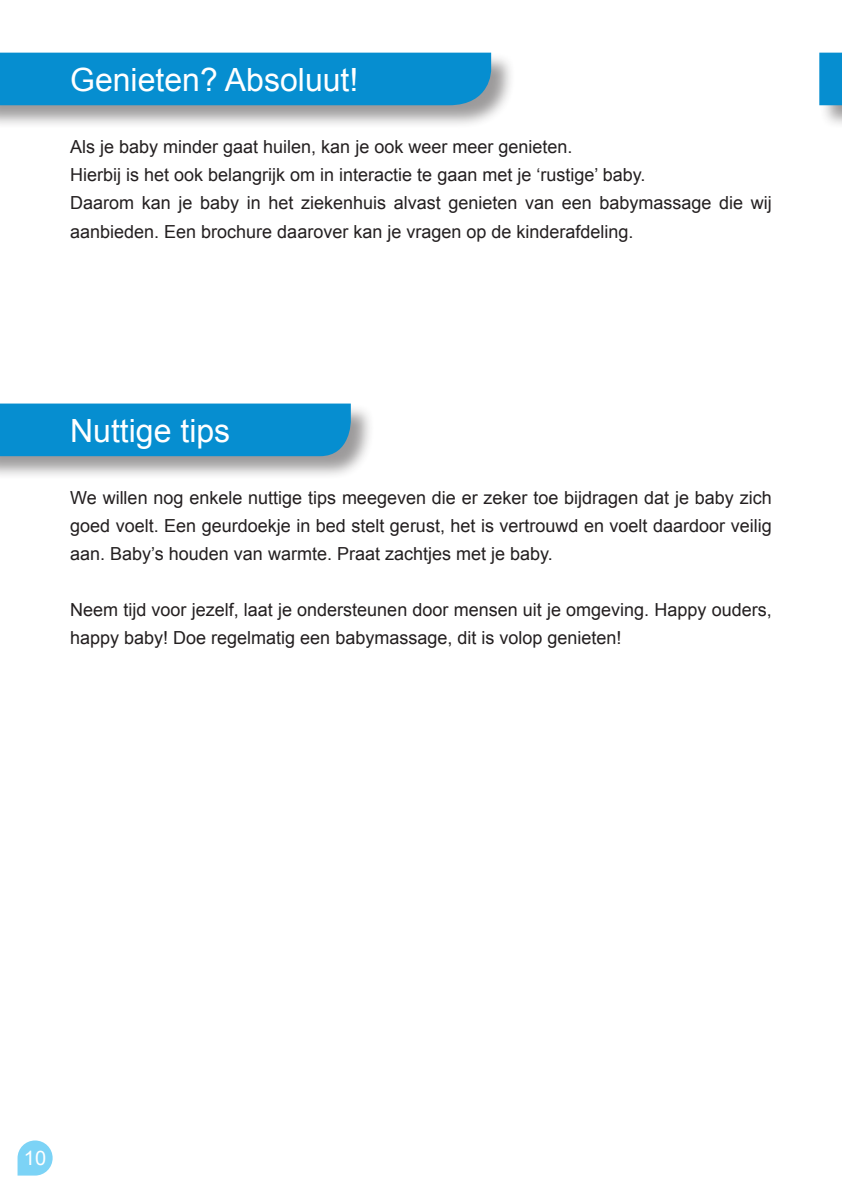
<style>
.page{position:relative;width:842px;height:1191px;background:#fff}
.page>*{position:absolute;margin:0;border:0;box-sizing:border-box;transform-origin:0 0}
._2_1_Titel_balk{font:32px "Arial";color:#fff}
.t1{font:20px "Arial";color:#fff}
._3_1_Bodytekst{font:18px/28px "Arial";color:#231f20}
</style>
<div class="page">
<svg style="left:18px;top:1140px;width:35px;height:35px"></svg>
<div style="left:0;top:53px;width:515px;height:77px;background:#231f20;opacity:.45"></div>
<div style="left:0;top:53px;width:491px;height:52px;background:#068ed0"></div>
<div style="left:0;top:403px;width:375px;height:78px;background:#231f20;opacity:.45"></div>
<div style="left:0;top:403px;width:351px;height:53px;background:#068ed0"></div>
<div style="left:819px;top:53px;width:23px;height:77px;background:#231f20;opacity:.45"></div>
<svg style="left:819px;top:53px;width:23px;height:52px"></svg>
<p class="_2_1_Titel_balk" style="left:70px;top:58px;width:290px">Genieten? Absoluut!</p>
<p class="_3_1_Bodytekst" style="left:70px;top:133px;width:504px">Als je baby minder gaat huilen, kan je ook weer meer genieten.</p>
<p class="_3_1_Bodytekst" style="left:70px;top:161px;width:577px">Hierbij is het ook belangrijk om in interactie te gaan met je ‘rustige’ baby.</p>
<p class="_3_1_Bodytekst" style="left:70px;top:189px;width:703px">Daarom kan je baby in het ziekenhuis alvast genieten van een babymassage die wij aanbieden. Een brochure daarover kan je vragen op de kinderafdeling.</p>
<p class="_2_1_Titel_balk" style="left:70px;top:409px;width:162px">Nuttige tips</p>
<p class="_3_1_Bodytekst" style="left:70px;top:484px;width:703px;text-align:justify">We willen nog enkele nuttige tips meegeven die er zeker toe bijdragen dat je baby zich goed voelt. Een geurdoekje in bed stelt gerust, het is vertrouwd en voelt daardoor veilig aan. Baby’s houden van warmte. Praat zachtjes met je baby.</p>
<p class="_3_1_Bodytekst" style="left:70px;top:596px;width:703px">Neem tijd voor jezelf, laat je ondersteunen door mensen uit je omgeving. Happy ouders, happy baby! Doe regelmatig een babymassage, dit is volop genieten!</p>
<p class="t1" style="left:24px;top:1145px;width:24px">10</p>
</div>
